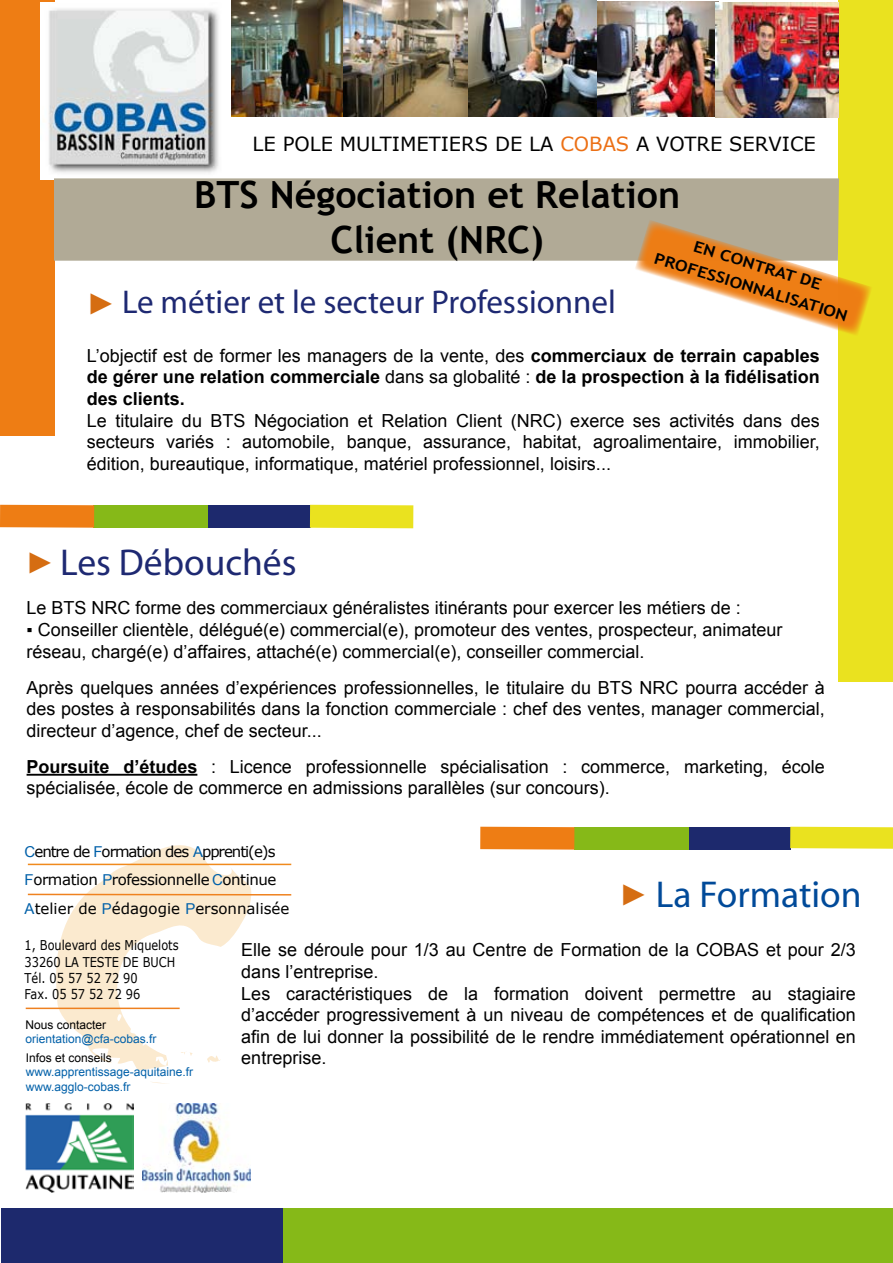
<style>
.page{position:relative;width:893px;height:1263px;background:#fff}
.page>*{position:absolute;margin:0;border:0;box-sizing:border-box;transform-origin:0 0}
.t1{font:700 37.5px/45px "Trebuchet MS";color:#000;text-align:center}
.t2{font:37.5px "Myriad";color:#1e2972}
.t3{font:37.5px "Myriad";color:#014a99}
.t4{font:33px "Myriad";color:#1e2972}
.t5{font:30px "Times New Roman";color:#d56d12}
.t6{font:19.5px "MS Reference Sans Serif";color:#000}
.t7{font:18px/21.6px "Arial";color:#000}
.t8{font:700 18px/21.6px "Arial";color:#000;text-align:justify}
.t9{font:700 15.3px/22.5px "Trebuchet MS";color:#000;text-align:center;scale:1.18 1}
.t10{font:15px/28.5px "Verdana";letter-spacing:-.03em;color:#000}
.t11{font:13.5px/16.2px "Verdana";color:#000;scale:.84 1}
.t12{font:12px/14.4px "Arial";color:#0060a9}
.t13{font:12px "Arial";color:#000}
.s1{color:#ec7015}
.s2{font-family:"Times New Roman";font-size:30px;color:#d56d12}
.s3{font-weight:400}
.s4{font-weight:700}
.s5{font-family:"Arial";color:#0060a9}
</style>
<div class="page">
<div style="left:0;top:0;width:54px;height:435px;background:#ee7d14"></div>
<img style="left:40px;top:2px;width:179px;height:177px">
<div style="left:839px;top:0;width:54px;height:682px;background:#eae21f"></div>
<div style="left:1px;top:1209px;width:284px;height:54px;background:#1d296d"></div>
<div style="left:283px;top:1209px;width:610px;height:54px;background:#86b918"></div>
<img style="left:597px;top:2px;width:119px;height:114px">
<img style="left:716px;top:2px;width:123px;height:116px">
<img style="left:232px;top:0;width:365px;height:116px">
<img style="left:142px;top:1103px;width:108px;height:90px">
<img style="left:25px;top:1103px;width:108px;height:90px">
<div style="left:54px;top:178px;width:785px;height:83px;background:#b1aa96"></div>
<div style="left:208px;top:505px;width:102px;height:23px;background:#1d296d"></div>
<div style="left:93px;top:505px;width:115px;height:23px;background:#86b918"></div>
<div style="left:310px;top:505px;width:103px;height:23px;background:#eae21f"></div>
<div style="left:0;top:505px;width:94px;height:23px;background:#ee7d14"></div>
<div style="left:688px;top:827px;width:102px;height:23px;background:#1d296d"></div>
<div style="left:574px;top:827px;width:114px;height:23px;background:#86b918"></div>
<svg style="left:790px;top:827px;width:103px;height:22px;background:#eae225"></svg>
<div style="left:480px;top:827px;width:94px;height:23px;background:#ee7d14"></div>
<svg style="left:634px;top:220px;width:237px;height:117px"></svg>
<hr style="left:27px;top:774px;width:170px;height:2px;background:#000">
<svg style="left:152px;top:1082px;width:14px;height:2px"></svg>
<svg style="left:53px;top:845px;width:203px;height:225px"></svg>
<hr style="left:28px;top:864px;width:263px;height:1px;background:#f08a1d">
<hr style="left:28px;top:894px;width:263px;height:1px;background:#ef821f">
<hr style="left:26px;top:1007px;width:154px;height:2px;background:#ee801f">
<p class="t6" style="left:253px;top:131px;width:565px">LE POLE MULTIMETIERS DE LA <span class="s1">COBAS</span> A VOTRE SERVICE</p>
<h1 class="t1" style="left:194px;top:173px;width:487px">BTS Négociation et Relation<br>Client (NRC)</h1>
<h2 class="t4" style="left:86px;top:286px;width:531px"><span class="s2">►</span> Le métier et le secteur Professionnel</h2>
<p class="t9" style="left:665px;top:225px;width:172px;rotate:17deg">EN CONTRAT DE<br>PROFESSIONNALISATION</p>
<p class="t8" style="left:87px;top:345px;width:735px"><span class="s3">L’objectif est de former les managers de la vente, des</span> commerciaux de terrain capables de gérer une relation commerciale <span class="s3">dans sa globalité :</span> de la prospection à la fidélisation des clients.</p>
<p class="t7" style="left:87px;top:410px;width:735px;text-align:justify">Le titulaire du BTS Négociation et Relation Client (NRC) exerce ses activités dans des secteurs variés : automobile, banque, assurance, habitat, agroalimentaire, immobilier, édition, bureautique, informatique, matériel professionnel, loisirs...</p>
<h3 class="t5" style="left:25px;top:543px;width:31px">►</h3>
<h1 class="t2" style="left:60px;top:544px;width:238px">Les Débouchés</h1>
<p class="t7" style="left:27px;top:597px;width:716px">Le BTS NRC forme des commerciaux généralistes itinérants pour exercer les métiers de :</p>
<p class="t7" style="left:27px;top:619px;width:757px">▪ Conseiller clientèle, délégué(e) commercial(e), promoteur des ventes, prospecteur, animateur réseau, chargé(e) d’affaires, attaché(e) commercial(e), conseiller commercial.</p>
<p class="t7" style="left:27px;top:677px;width:800px;text-align:justify">Après quelques années d’expériences professionnelles, le titulaire du BTS NRC pourra accéder à des postes à responsabilités dans la fonction commerciale : chef des ventes, manager commercial, directeur d’agence, chef de secteur...</p>
<p class="t7" style="left:27px;top:756px;width:800px"><span class="s4">Poursuite d’études</span> : Licence professionnelle spécialisation : commerce, marketing, école spécialisée, école de commerce en admissions parallèles (sur concours).</p>
<p class="t10" style="left:25px;top:837px;width:266px"><span class="s5">C</span>entre de <span class="s5">F</span>ormation des <span class="s5">A</span>pprenti(e)s<br><span class="s5">F</span>ormation <span class="s5">P</span>rofessionnelle <span class="s5">C</span>ontinue<br><span class="s5">A</span>telier de <span class="s5">P</span>édagogie <span class="s5">P</span>ersonnalisée</p>
<p class="t11" style="left:25px;top:937px;width:185px">1, Boulevard des Miquelots<br>33260 LA TESTE DE BUCH<br>Tél. 05 57 52 72 90<br>Fax. 05 57 52 72 96</p>
<p class="t13" style="left:26px;top:1016px;width:82px">Nous contacter</p>
<p class="t12" style="left:26px;top:1032px;width:132px">orientation@cfa-cobas.fr</p>
<h1 class="t3" style="left:619px;top:876px;width:244px"><span class="s2">►</span> La Formation</h1>
<p class="t7" style="left:241px;top:939px;width:616px">Elle se déroule pour 1/3 au Centre de Formation de la COBAS et pour 2/3 dans l’entreprise.<br>Les caractéristiques de la formation doivent permettre au stagiaire d’accéder progressivement à un niveau de compétences et de qualification afin de lui donner la possibilité de le rendre immédiatement opérationnel en entreprise.</p>
<p class="t13" style="left:26px;top:1050px;width:88px">Infos et conseils</p>
<p class="t12" style="left:26px;top:1065px;width:169px">www.apprentissage-aquitaine.fr www.agglo-cobas.fr</p>
</div>
